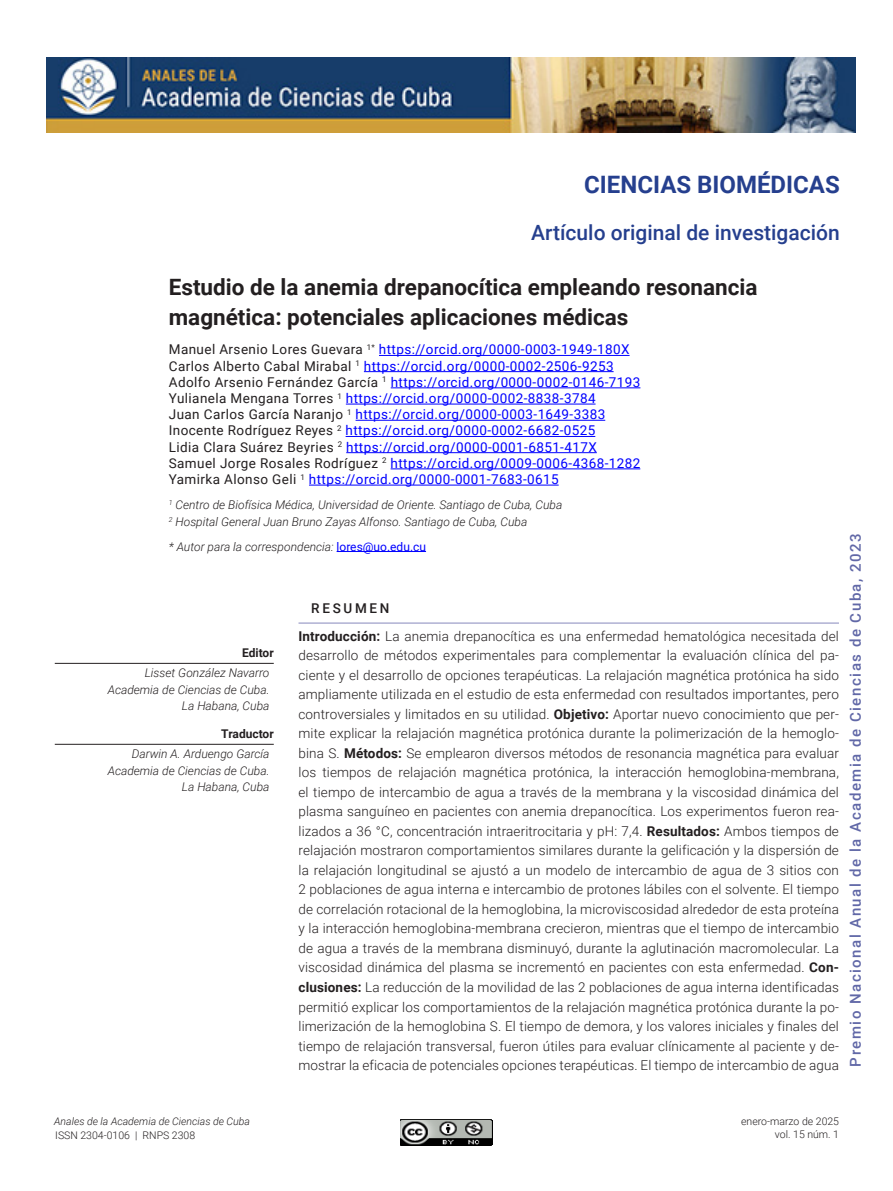
<style>
.page{position:relative;width:893px;height:1191px;background:#fff}
.page>*{position:absolute;margin:0;border:0;box-sizing:border-box;transform-origin:0 0}
.Sección{font:700 24px "Roboto";color:#253f8e}
.Título_del_Artículo{font:700 22.5px/30px "Roboto";color:#231f20}
.Tipo_de_artículo{font:500 21px "Roboto";color:#253f8e}
.t1{font:500 15px "Roboto";letter-spacing:.1em;color:#6168a7}
.Texto_del_Resumen_y{font:300 13.5px/19.5px "Roboto";letter-spacing:.01em;color:#231f20;text-align:justify}
.Autores{font:13.5px "Roboto";letter-spacing:.03em;color:#00f}
.Palabra_Resumen_y_Ab{font:500 13.5px "Roboto";letter-spacing:.2em;color:#231f20}
.Autores_Datos{font:italic 300 12px "Roboto";color:#231f20}
.Créditos_realización{font:italic 300 12px "Roboto";color:#231f20}
.Autor_para_la_corres{font:italic 300 12px "Roboto";color:#231f20}
.Créditos_realización-2{font:700 12px "Roboto";color:#231f20}
.t2{font:300 10.5px/12.6px "Roboto";color:#231f20;text-align:right}
.t3{font:italic 300 10.5px "Roboto";color:#231f20}
.s1{color:#231f20}
.s2{font-weight:400;font-style:normal;color:#00f}
.s3{font-weight:700}
</style>
<div class="page">
<img style="left:401px;top:1119px;width:91px;height:26px">
<img style="left:47px;top:57px;width:808px;height:75px">
<hr style="left:379px;top:355px;width:251px;height:1px;background:#00f">
<hr style="left:364px;top:371px;width:250px;height:1px;background:#00f">
<hr style="left:391px;top:387px;width:249px;height:1px;background:#00f">
<hr style="left:346px;top:404px;width:250px;height:1px;background:#00f">
<hr style="left:356px;top:420px;width:249px;height:1px;background:#00f">
<hr style="left:346px;top:436px;width:249px;height:1px;background:#00f">
<hr style="left:346px;top:452px;width:251px;height:1px;background:#00f">
<hr style="left:391px;top:468px;width:249px;height:1px;background:#00f">
<hr style="left:309px;top:485px;width:250px;height:1px;background:#00f">
<hr style="left:337px;top:551px;width:89px;height:1px;background:#00f">
<hr style="left:55px;top:663px;width:219px;height:1px;background:#231f20">
<hr style="left:55px;top:744px;width:219px;height:1px;background:#231f20">
<hr style="left:298px;top:622px;width:541px;height:2px;background:#afb0d2">
<p class="Sección" style="left:584px;top:168px;width:257px">CIENCIAS BIOMÉDICAS</p>
<p class="Tipo_de_artículo" style="left:531px;top:218px;width:310px">Artículo original de investigación</p>
<p class="Título_del_Artículo" style="left:169px;top:272px;width:590px">Estudio de la anemia drepanocítica empleando resonancia magnética: potenciales aplicaciones médicas</p>
<p class="Autores" style="left:169px;top:340px;width:462px"><span class="s1">Manuel Arsenio Lores Guevara</span> <sup>1*</sup> https://orcid.org/0000-0003-1949-180X</p>
<p class="Autores" style="left:169px;top:356px;width:446px"><span class="s1">Carlos Alberto Cabal Mirabal</span> <sup>1</sup> https://orcid.org/0000-0002-2506-9253</p>
<p class="Autores" style="left:169px;top:372px;width:473px"><span class="s1">Adolfo Arsenio Fernández García</span> <sup>1</sup> https://orcid.org/0000-0002-0146-7193</p>
<p class="Autores" style="left:169px;top:389px;width:428px"><span class="s1">Yulianela Mengana Torres</span> <sup>1</sup> https://orcid.org/0000-0002-8838-3784</p>
<p class="Autores" style="left:169px;top:405px;width:438px"><span class="s1">Juan Carlos García Naranjo</span> <sup>1</sup> https://orcid.org/0000-0003-1649-3383</p>
<p class="Autores" style="left:169px;top:421px;width:428px"><span class="s1">Inocente Rodríguez Reyes</span> <sup>2</sup> https://orcid.org/0000-0002-6682-0525</p>
<p class="Autores" style="left:169px;top:437px;width:430px"><span class="s1">Lidia Clara Suárez Beyries</span> <sup>2</sup> https://orcid.org/0000-0001-6851-417X</p>
<p class="Autores" style="left:169px;top:453px;width:473px"><span class="s1">Samuel Jorge Rosales Rodríguez</span> <sup>2</sup> https://orcid.org/0009-0006-4368-1282</p>
<p class="Autores" style="left:169px;top:470px;width:391px"><span class="s1">Yamirka Alonso Geli</span> <sup>1</sup> https://orcid.org/0000-0001-7683-0615</p>
<p class="Autores_Datos" style="left:169px;top:496px;width:395px"><sup>1</sup> Centro de Biofísica Médica, Universidad de Oriente. Santiago de Cuba, Cuba</p>
<p class="Autores_Datos" style="left:169px;top:513px;width:360px"><sup>2</sup> Hospital General Juan Bruno Zayas Alfonso. Santiago de Cuba, Cuba</p>
<p class="Autor_para_la_corres" style="left:169px;top:538px;width:259px">* Autor para la correspondencia: <span class="s2">lores@uo.edu.cu</span></p>
<p class="Créditos_realización-2" style="left:242px;top:644px;width:33px">Editor</p>
<p class="Créditos_realización" style="left:145px;top:664px;width:126px">Lisset González Navarro</p>
<p class="Créditos_realización" style="left:108px;top:681px;width:163px">Academia de Ciencias de Cuba.</p>
<p class="Créditos_realización" style="left:182px;top:697px;width:89px">La Habana, Cuba</p>
<p class="Créditos_realización-2" style="left:221px;top:725px;width:54px">Traductor</p>
<p class="Créditos_realización" style="left:132px;top:745px;width:139px">Darwin A. Arduengo García</p>
<p class="Créditos_realización" style="left:108px;top:762px;width:163px">Academia de Ciencias de Cuba.</p>
<p class="Créditos_realización" style="left:182px;top:778px;width:89px">La Habana, Cuba</p>
<p class="Palabra_Resumen_y_Ab" style="left:311px;top:598px;width:80px">RESUMEN</p>
<p class="Texto_del_Resumen_y" style="left:298px;top:626px;width:542px"><span class="s3">Introducción:</span> La anemia drepanocítica es una enfermedad hematológica necesitada del desarrollo de métodos experimentales para complementar la evaluación clínica del pa&shy;ciente y el desarrollo de opciones terapéuticas. La relajación magnética protónica ha sido ampliamente utilizada en el estudio de esta enfermedad con resultados importantes, pero controversiales y limitados en su utilidad. <span class="s3">Objetivo:</span> Aportar nuevo conocimiento que per&shy;mite explicar la relajación magnética protónica durante la polimerización de la hemoglo&shy;bina S. <span class="s3">Métodos:</span> Se emplearon diversos métodos de resonancia magnética para evaluar los tiempos de relajación magnética protónica, la interacción hemoglobina-membrana, el tiempo de intercambio de agua a través de la membrana y la viscosidad dinámica del plasma sanguíneo en pacientes con anemia drepanocítica. Los experimentos fueron rea&shy;lizados a 36 °C, concentración intraeritrocitaria y pH: 7,4. <span class="s3">Resultados:</span> Ambos tiempos de relajación mostraron comportamientos similares durante la gelificación y la dispersión de la relajación longitudinal se ajustó a un modelo de intercambio de agua de 3 sitios con 2 poblaciones de agua interna e intercambio de protones lábiles con el solvente. El tiempo de correlación rotacional de la hemoglobina, la microviscosidad alrededor de esta proteína y la interacción hemoglobina-membrana crecieron, mientras que el tiempo de intercambio de agua a través de la membrana disminuyó, durante la aglutinación macromolecular. La viscosidad dinámica del plasma se incrementó en pacientes con esta enfermedad. <span class="s3">Con&shy;clusiones:</span> La reducción de la movilidad de las 2 poblaciones de agua interna identificadas permitió explicar los comportamientos de la relajación magnética protónica durante la po&shy;limerización de la hemoglobina S. El tiempo de demora, y los valores iniciales y finales del tiempo de relajación transversal, fueron útiles para evaluar clínicamente al paciente y de&shy;mostrar la eficacia de potenciales opciones terapéuticas. El tiempo de intercambio de agua</p>
<p class="t1" style="left:845px;top:1066px;width:535px;rotate:-90deg">Premio Nacional Anual de la Academia de Ciencias de Cuba, 2023</p>
<p class="t3" style="left:54px;top:1114px;width:197px">Anales de la Academia de Ciencias de Cuba</p>
<p class="t2" style="left:55px;top:1129px;width:141px">ISSN 2304-0106 | RNPS 2308</p>
<p class="t2" style="left:741px;top:1114px;width:99px">enero-marzo de 2025 vol. 15 núm. 1</p>
</div>
